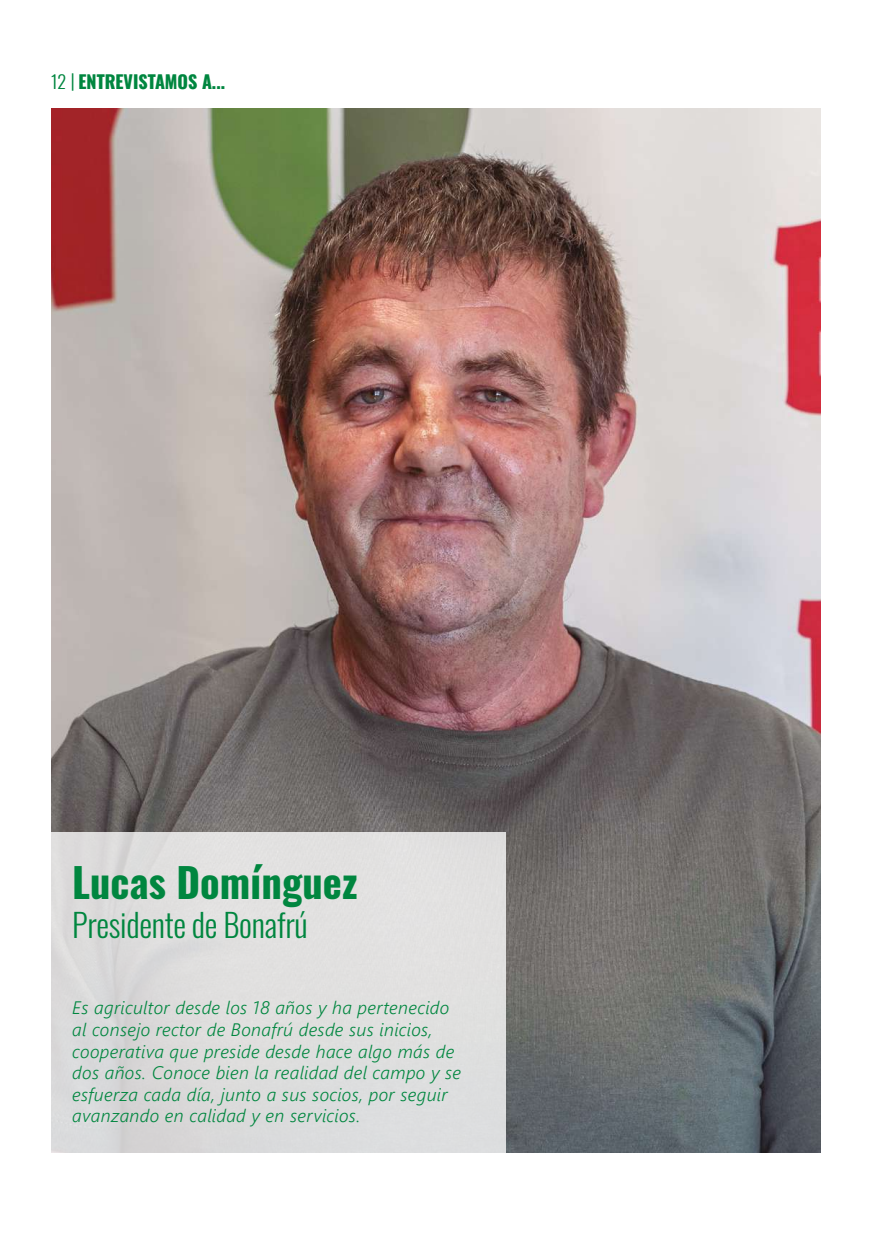
<style>
.page{position:relative;width:893px;height:1234px;background:#fff}
.page>*{position:absolute;margin:0;border:0;box-sizing:border-box;transform-origin:0 0}
.t1{font:700 40.5px "Oswald";color:#00863f}
.t2{font:300 32.1px "Oswald";letter-spacing:-.01em;color:#00863f}
.t3{font:italic 300 18px/21.6px "Segoe UI";letter-spacing:.02em;color:#00863f}
.t4{font:700 18px "Oswald";color:#00863f}
.s1{font-weight:300}
</style>
<div class="page">
<img style="left:51px;top:108px;width:770px;height:1044px">
<div style="left:51px;top:832px;width:455px;height:321px;background:#dedede"></div>
<p class="t4" style="left:51px;top:72px;width:176px"><span class="s1">12 |</span> ENTREVISTAMOS A...</p>
<h1 class="t1" style="left:72px;top:861px;width:287px">Lucas Domínguez</h1>
<h2 class="t2" style="left:72px;top:895px;width:237px">Presidente de Bonafrú</h2>
<p class="t3" style="left:72px;top:996px;width:390px">Es agricultor desde los 18 años y ha pertenecido al consejo rector de Bonafrú desde sus inicios, cooperativa que preside desde hace algo más de dos años. Conoce bien la realidad del campo y se esfuerza cada día, junto a sus socios, por seguir avanzando en calidad y en servicios.</p>
</div>
